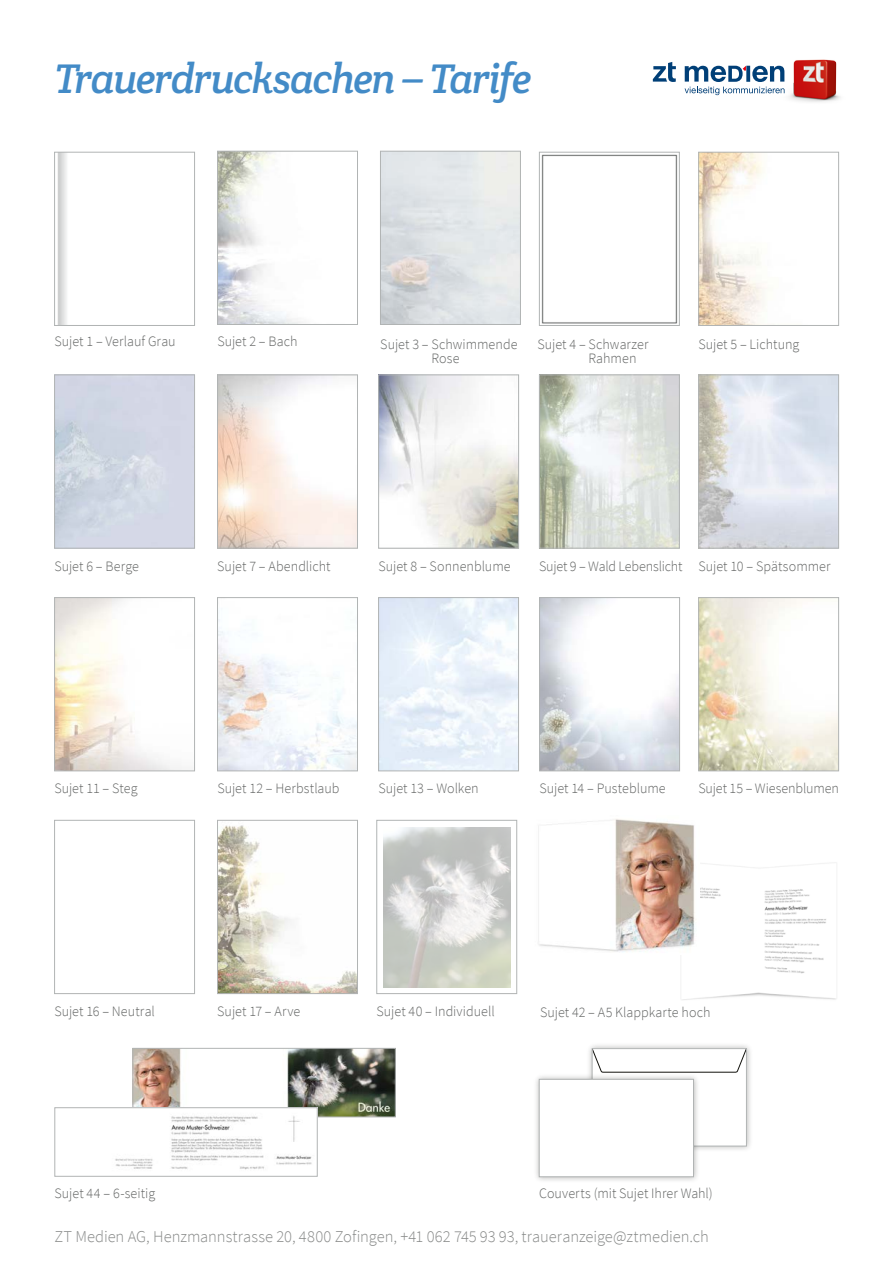
<style>
.page{position:relative;width:893px;height:1263px;background:#fff}
.page>*{position:absolute;margin:0;border:0;box-sizing:border-box;transform-origin:0 0}
.t1{font:italic 42px "Crete Round";letter-spacing:-.035em;color:#438bc7}
.t2{font:300 16.5px "Source Sans Pro";color:#878988}
.t3{font:300 14.4px/14.4px "Source Sans Pro";color:#626463;text-align:center}
</style>
<div class="page">
<img style="left:57px;top:154px;width:10px;height:170px">
<div style="left:54px;top:152px;width:141px;height:174px;border:1px solid #b1b4b4"></div>
<div style="left:380px;top:151px;width:141px;height:174px;border:1px solid #b1b4b4"></div>
<img style="left:219px;top:153px;width:84px;height:170px">
<div style="left:217px;top:151px;width:141px;height:174px;border:1px solid #b1b4b4"></div>
<img style="left:541px;top:154px;width:137px;height:170px">
<div style="left:539px;top:152px;width:141px;height:174px;border:1px solid #b1b4b4"></div>
<img style="left:56px;top:377px;width:137px;height:169px">
<div style="left:54px;top:375px;width:141px;height:173px;border:1px solid #b1b4b4"></div>
<img style="left:219px;top:377px;width:137px;height:169px">
<div style="left:217px;top:375px;width:141px;height:173px;border:1px solid #b1b4b4"></div>
<img style="left:380px;top:377px;width:137px;height:169px">
<div style="left:378px;top:375px;width:141px;height:173px;border:1px solid #b1b4b4"></div>
<img style="left:541px;top:377px;width:137px;height:169px">
<div style="left:539px;top:375px;width:141px;height:173px;border:1px solid #b1b4b4"></div>
<img style="left:700px;top:377px;width:137px;height:169px">
<div style="left:698px;top:375px;width:141px;height:173px;border:1px solid #b1b4b4"></div>
<img style="left:219px;top:619px;width:137px;height:150px">
<div style="left:217px;top:597px;width:141px;height:174px;border:1px solid #b1b4b4"></div>
<div style="left:378px;top:597px;width:141px;height:174px;border:1px solid #b1b4b4"></div>
<img style="left:541px;top:599px;width:137px;height:170px">
<div style="left:539px;top:597px;width:141px;height:174px;border:1px solid #b1b4b4"></div>
<img style="left:700px;top:599px;width:137px;height:170px">
<div style="left:698px;top:597px;width:141px;height:174px;border:1px solid #b1b4b4"></div>
<div style="left:54px;top:820px;width:141px;height:174px;border:1px solid #b1b4b4"></div>
<img style="left:219px;top:825px;width:137px;height:167px">
<div style="left:217px;top:820px;width:141px;height:174px;border:1px solid #b1b4b4"></div>
<img style="left:383px;top:827px;width:128px;height:161px">
<div style="left:376px;top:820px;width:141px;height:174px;border:1px solid #b1b4b4"></div>
<img style="left:700px;top:154px;width:65px;height:170px">
<div style="left:698px;top:152px;width:141px;height:174px;border:1px solid #b1b4b4"></div>
<img style="left:56px;top:599px;width:126px;height:170px">
<div style="left:54px;top:597px;width:141px;height:174px;border:1px solid #b1b4b4"></div>
<img style="left:135px;top:1050px;width:259px;height:65px">
<div style="left:133px;top:1048px;width:263px;height:69px;border:1px solid #b1b4b4"></div>
<img style="left:115px;top:1109px;width:200px;height:61px">
<div style="left:55px;top:1107px;width:262px;height:69px;border:1px solid #b1b4b4"></div>
<img style="left:682px;top:862px;width:155px;height:138px">
<img style="left:538px;top:819px;width:161px;height:135px">
<div style="left:586px;top:1042px;width:167px;height:110px;background:#12120d;opacity:.3"></div>
<div style="left:592px;top:1048px;width:154px;height:98px;background:#fff"></div>
<svg style="left:594px;top:1051px;width:151px;height:21px"></svg>
<div style="left:592px;top:1048px;width:155px;height:98px;border:1px solid #b1b4b4"></div>
<div style="left:533px;top:1073px;width:167px;height:110px;background:#12120d;opacity:.3"></div>
<div style="left:539px;top:1079px;width:155px;height:98px;background:#fff;border:1px solid #b1b4b4"></div>
<svg style="left:653px;top:62px;width:23px;height:20px"></svg>
<svg style="left:685px;top:66px;width:69px;height:29px"></svg>
<img style="left:754px;top:59px;width:86px;height:43px">
<h1 class="t1" style="left:54px;top:51px;width:478px">Trauerdrucksachen – Tarife</h1>
<p class="t3" style="left:54px;top:334px;width:123px">Sujet 1 – Verlauf Grau</p>
<p class="t3" style="left:698px;top:337px;width:103px">Sujet 5 – Lichtung</p>
<p class="t3" style="left:217px;top:334px;width:82px">Sujet 2 – Bach</p>
<p class="t3" style="left:380px;top:337px;width:139px">Sujet 3 – Schwimmende<br>Rose</p>
<p class="t3" style="left:589px;top:337px;width:61px;text-align:left;text-indent:-51px">Sujet 4 – Schwarzer<br>Rahmen</p>
<p class="t3" style="left:54px;top:559px;width:86px">Sujet 6 – Berge</p>
<p class="t3" style="left:217px;top:559px;width:115px">Sujet 7 – Abendlicht</p>
<p class="t3" style="left:378px;top:559px;width:134px">Sujet 8 – Sonnenblume</p>
<p class="t3" style="left:539px;top:559px;width:293px">Sujet 9 – Wald Lebenslicht Sujet 10 – Spätsommer</p>
<p class="t3" style="left:54px;top:781px;width:85px">Sujet 11 – Steg</p>
<p class="t3" style="left:217px;top:781px;width:124px">Sujet 12 – Herbstlaub</p>
<p class="t3" style="left:378px;top:781px;width:102px">Sujet 13 – Wolken</p>
<p class="t3" style="left:539px;top:781px;width:128px">Sujet 14 – Pusteblume</p>
<p class="t3" style="left:698px;top:781px;width:142px">Sujet 15 – Wiesenblumen</p>
<p class="t3" style="left:54px;top:1004px;width:102px">Sujet 16 – Neutral</p>
<p class="t3" style="left:217px;top:1004px;width:84px">Sujet 17 – Arve</p>
<p class="t3" style="left:377px;top:1004px;width:120px">Sujet 40 – Individuell</p>
<p class="t3" style="left:540px;top:1005px;width:172px">Sujet 42 – A5 Klappkarte hoch</p>
<p class="t3" style="left:55px;top:1186px;width:102px">Sujet 44 – 6-seitig</p>
<p class="t3" style="left:539px;top:1186px;width:175px">Couverts (mit Sujet Ihrer Wahl)</p>
<p class="t2" style="left:54px;top:1226px;width:656px">ZT Medien AG, Henzmannstrasse 20, 4800 Zofingen, +41 062 745 93 93, traueranzeige@ztmedien.ch</p>
</div>
